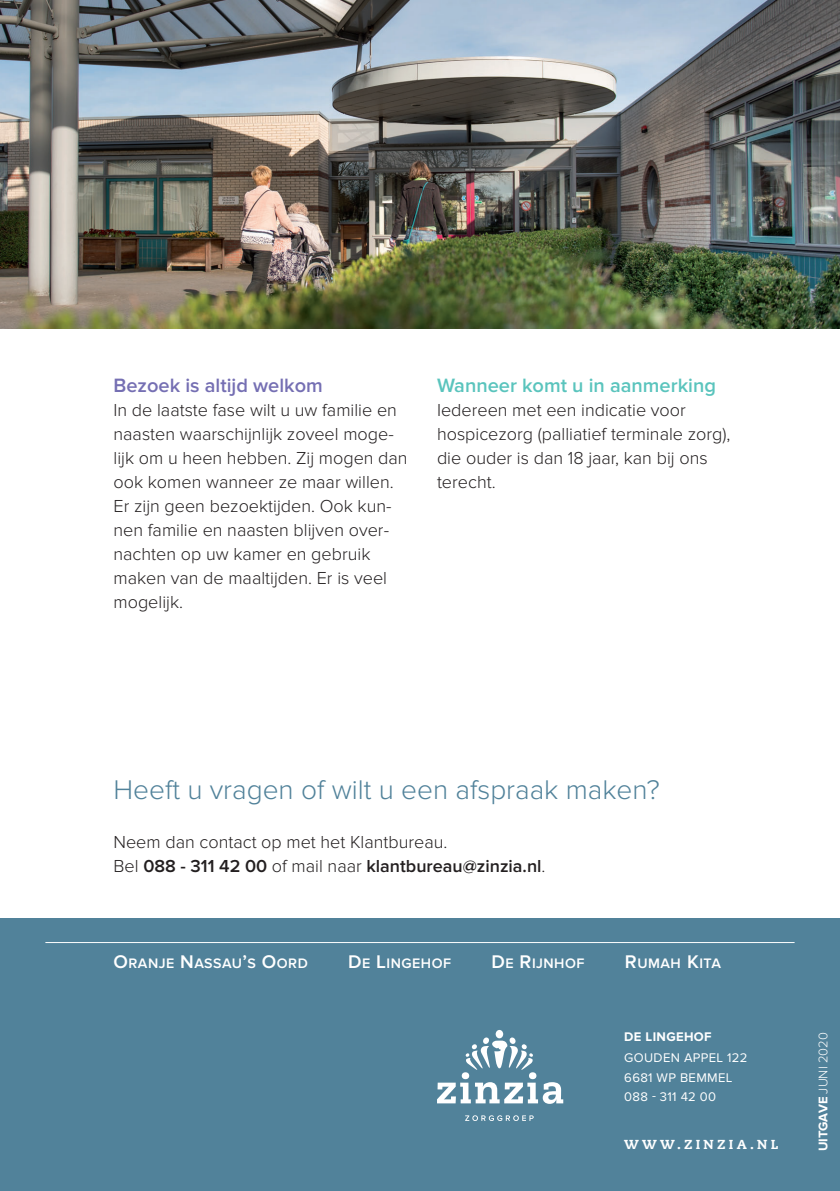
<style>
.page{position:relative;width:840px;height:1191px;background:#fff}
.page>*{position:absolute;margin:0;border:0;box-sizing:border-box;transform-origin:0 0}
.t1{font:300 28px "Proxima Nova";color:#51829a}
.t2{font:600 20px "Proxima Nova";color:#5ac4bd}
.t3{font:600 20px "Proxima Nova";color:#756fb3}
.t4{font:300 18px/24px "Proxima Nova";color:#231f20}
.t5{font:600 14.2px "Proxima Nova";letter-spacing:.035em;color:#fff}
.t6{font:13px/20px "Proxima Nova";letter-spacing:.025em;color:#fff}
.t7{font:300 13px "Proxima Nova";color:#fff}
.t8{font:800 13px "Caecilia";letter-spacing:.25em;color:#fff}
.t9{font:700 13px "Proxima Nova";letter-spacing:.025em;color:#fff}
.s1{font-weight:600}
.s2{font-size:19px}
.s3{font-weight:700}
</style>
<div class="page">
<div style="left:0;top:918px;width:839px;height:273px;background:#51829a"></div>
<hr style="left:45px;top:942px;width:749px;height:1px;background:#fff">
<div style="left:495px;top:1030px;width:8px;height:8px;background:#fff;border-radius:50%"></div>
<svg style="left:437px;top:1037px;width:126px;height:84px"></svg>
<img style="left:0;top:0;width:839px;height:329px">
<p class="t3" style="left:113px;top:378px;width:211px">Bezoek is altijd welkom</p>
<p class="t4" style="left:113px;top:399px;width:295px">In de laatste fase wilt u uw familie en naasten waarschijnlijk zoveel moge&shy;lijk om u heen hebben. Zij mogen dan ook komen wanneer ze maar willen.<br>Er zijn geen bezoektijden. Ook kun&shy;nen familie en naasten blijven over&shy;nachten op uw kamer en gebruik maken van de maaltijden. Er is veel mogelijk.</p>
<p class="t2" style="left:437px;top:378px;width:280px">Wanneer komt u in aanmerking</p>
<p class="t4" style="left:437px;top:399px;width:295px">Iedereen met een indicatie voor hospicezorg (palliatief terminale zorg), die ouder is dan 18 jaar, kan bij ons terecht.</p>
<h1 class="t1" style="left:113px;top:780px;width:547px">Heeft u vragen of wilt u een afspraak maken?</h1>
<p class="t4" style="left:113px;top:831px;width:433px">Neem dan contact op met het Klantbureau.<br>Bel <span class="s1">088 - 311 42 00</span> of mail naar <span class="s1">klantbureau@zinzia.nl</span>.</p>
<p class="t5" style="left:113px;top:958px;width:196px"><span class="s2">O</span>RANJE <span class="s2">N</span>ASSAU<span class="s2">’</span>S <span class="s2">O</span>ORD</p>
<p class="t5" style="left:348px;top:958px;width:104px"><span class="s2">D</span>E <span class="s2">L</span>INGEHOF</p>
<p class="t5" style="left:491px;top:958px;width:94px"><span class="s2">D</span>E <span class="s2">R</span>IJNHOF</p>
<p class="t5" style="left:624px;top:958px;width:97px"><span class="s2">R</span>UMAH <span class="s2">K</span>ITA</p>
<p class="t9" style="left:624px;top:1032px;width:89px">DE LINGEHOF</p>
<p class="t6" style="left:624px;top:1047px;width:125px">GOUDEN APPEL 122<br>6681 WP BEMMEL<br>088 - 311 42 00</p>
<p class="t8" style="left:624px;top:1138px;width:155px">WWW.ZINZIA.NL</p>
<p class="t7" style="left:818px;top:1151px;width:121px;rotate:-90deg"><span class="s3">UITGAVE</span> JUNI 2020</p>
</div>
